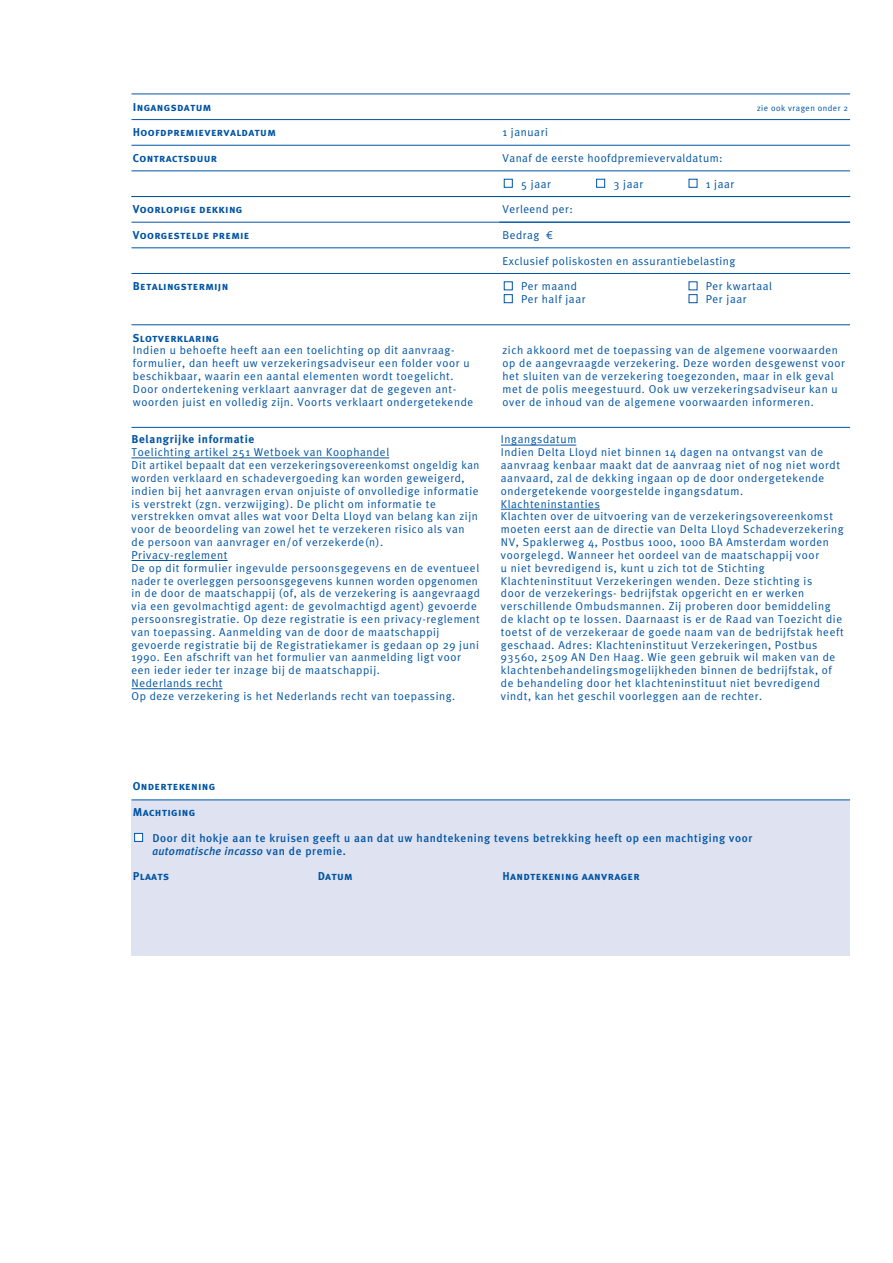
<style>
.page{position:relative;width:893px;height:1263px;background:#fff}
.page>*{position:absolute;margin:0;border:0;box-sizing:border-box;transform-origin:0 0}
.t1{font:11.4px/12.9px "Meta Plus Normal";letter-spacing:.055em;color:#0054a3}
.t2{font:11.4px "Meta Plus Bold Caps";letter-spacing:.025em;color:#0054a3}
.t3{font:500 11.4px/12.8px "Meta Plus";letter-spacing:.055em;color:#0054a3}
.t4{font:700 11.4px "Meta Plus";letter-spacing:.055em;color:#0054a3}
.t5{font:8.55px "Meta Plus Normal";letter-spacing:.055em;color:#0054a3}
.s1{font-family:"Del Meta Euro"}
.s2{font-style:italic}
</style>
<div class="page">
<div style="left:131px;top:800px;width:718px;height:156px;background:#dfe2f1"></div>
<hr style="left:131px;top:222px;width:719px;height:1px;background:#0054a3">
<hr style="left:131px;top:273px;width:719px;height:1px;background:#0054a3">
<hr style="left:131px;top:324px;width:719px;height:1px;background:#0054a3">
<hr style="left:131px;top:427px;width:719px;height:1px;background:#0054a3">
<div style="left:135px;top:833px;width:8px;height:8px;background:#fff"></div>
<div style="left:134px;top:833px;width:9px;height:9px;border:1px solid #0054a3"></div>
<div style="left:688px;top:294px;width:9px;height:9px;border:1px solid #0054a3"></div>
<div style="left:504px;top:294px;width:8px;height:9px;border:1px solid #0054a3"></div>
<div style="left:688px;top:179px;width:9px;height:9px;border:1px solid #0054a3"></div>
<div style="left:596px;top:179px;width:9px;height:9px;border:1px solid #0054a3"></div>
<div style="left:504px;top:179px;width:8px;height:9px;border:1px solid #0054a3"></div>
<hr style="left:131px;top:458px;width:258px;height:1px;background:#0054a3">
<hr style="left:131px;top:560px;width:96px;height:1px;background:#0054a3">
<hr style="left:131px;top:689px;width:91px;height:1px;background:#0054a3">
<hr style="left:501px;top:445px;width:75px;height:1px;background:#0054a3">
<hr style="left:501px;top:509px;width:99px;height:1px;background:#0054a3">
<hr style="left:131px;top:94px;width:719px;height:1px;background:#0054a3">
<hr style="left:131px;top:119px;width:719px;height:1px;background:#0054a3">
<hr style="left:131px;top:145px;width:719px;height:1px;background:#0054a3">
<hr style="left:131px;top:171px;width:719px;height:1px;background:#0054a3">
<hr style="left:131px;top:196px;width:719px;height:1px;background:#0054a3">
<hr style="left:131px;top:248px;width:719px;height:1px;background:#0054a3">
<hr style="left:131px;top:800px;width:719px;height:1px;background:#0054a3">
<p class="t2" style="left:133px;top:100px;width:80px">Ingangsdatum</p>
<p class="t5" style="left:757px;top:104px;width:92px">zie ook vragen onder 2</p>
<p class="t2" style="left:133px;top:126px;width:144px">Hoofdpremievervaldatum</p>
<p class="t1" style="left:502px;top:127px;width:47px">1 januari</p>
<p class="t2" style="left:133px;top:151px;width:86px">Contractsduur</p>
<p class="t1" style="left:502px;top:153px;width:222px">Vanaf de eerste hoofdpremievervaldatum:</p>
<p class="t1" style="left:521px;top:178px;width:31px">5 jaar</p>
<p class="t1" style="left:613px;top:178px;width:31px">3 jaar</p>
<p class="t1" style="left:705px;top:178px;width:30px">1 jaar</p>
<p class="t2" style="left:133px;top:203px;width:111px">Voorlopige dekking</p>
<p class="t1" style="left:502px;top:204px;width:72px">Verleend per:</p>
<p class="t2" style="left:133px;top:228px;width:118px">Voorgestelde premie</p>
<p class="t1" style="left:502px;top:230px;width:52px">Bedrag <span class="s1">1</span></p>
<p class="t1" style="left:502px;top:255px;width:234px">Exclusief poliskosten en assurantiebelasting</p>
<p class="t2" style="left:133px;top:280px;width:97px">Betalingstermijn</p>
<p class="t1" style="left:521px;top:281px;width:57px">Per maand</p>
<p class="t1" style="left:705px;top:281px;width:68px">Per kwartaal</p>
<p class="t1" style="left:521px;top:294px;width:66px">Per half jaar</p>
<p class="t1" style="left:705px;top:294px;width:42px">Per jaar</p>
<p class="t2" style="left:133px;top:331px;width:88px">Slotverklaring</p>
<p class="t1" style="left:133px;top:345px;width:323px">Indien u behoefte heeft aan een toelichting op dit aanvraag-</p>
<p class="t1" style="left:502px;top:345px;width:337px">zich akkoord met de toepassing van de algemene voorwaarden</p>
<p class="t1" style="left:133px;top:358px;width:338px">formulier, dan heeft uw verzekeringsadviseur een folder voor u</p>
<p class="t1" style="left:502px;top:358px;width:344px">op de aangevraagde verzekering. Deze worden desgewenst voor</p>
<p class="t1" style="left:133px;top:371px;width:322px">beschikbaar, waarin een aantal elementen wordt toegelicht.</p>
<p class="t1" style="left:502px;top:371px;width:332px">het sluiten van de verzekering toegezonden, maar in elk geval</p>
<p class="t1" style="left:133px;top:383px;width:325px">Door ondertekening verklaart aanvrager dat de gegeven ant-</p>
<p class="t1" style="left:502px;top:383px;width:337px">met de polis meegestuurd. Ook uw verzekeringsadviseur kan u</p>
<p class="t1" style="left:133px;top:396px;width:342px">woorden juist en volledig zijn. Voorts verklaart ondergetekende</p>
<p class="t1" style="left:502px;top:396px;width:313px">over de inhoud van de algemene voorwaarden informeren.</p>
<p class="t4" style="left:131px;top:435px;width:124px">Belangrijke informatie</p>
<p class="t1" style="left:131px;top:447px;width:350px">Toelichting artikel 251 Wetboek van Koophandel<br>Dit artikel bepaalt dat een verzekeringsovereenkomst ongeldig kan worden verklaard en schadevergoeding kan worden geweigerd, indien bij het aanvragen ervan onjuiste of onvolledige informatie is verstrekt (zgn. verzwijging). De plicht om informatie te verstrekken omvat alles wat voor Delta Lloyd van belang kan zijn voor de beoordeling van zowel het te verzekeren risico als van de persoon van aanvrager en/of verzekerde(n).<br>Privacy-reglement<br>De op dit formulier ingevulde persoonsgegevens en de eventueel nader te overleggen persoonsgegevens kunnen worden opgenomen in de door de maatschappij (of, als de verzekering is aangevraagd via een gevolmachtigd agent: de gevolmachtigd agent) gevoerde persoonsregistratie. Op deze registratie is een privacy-reglement van toepassing. Aanmelding van de door de maatschappij gevoerde registratie bij de Registratiekamer is gedaan op 29 juni 1990. Een afschrift van het formulier van aanmelding ligt voor een ieder ieder ter inzage bij de maatschappij.<br>Nederlands recht<br>Op deze verzekering is het Nederlands recht van toepassing.</p>
<p class="t1" style="left:501px;top:434px;width:344px">Ingangsdatum<br>Indien Delta Lloyd niet binnen 14 dagen na ontvangst van de aanvraag kenbaar maakt dat de aanvraag niet of nog niet wordt aanvaard, zal de dekking ingaan op de door ondergetekende ondergetekende voorgestelde ingangsdatum.<br>Klachteninstanties<br>Klachten over de uitvoering van de verzekeringsovereenkomst moeten eerst aan de directie van Delta Lloyd Schadeverzekering NV, Spaklerweg 4, Postbus 1000, 1000 BA Amsterdam worden voorgelegd. Wanneer het oordeel van de maatschappij voor<br>u niet bevredigend is, kunt u zich tot de Stichting Klachteninstituut Verzekeringen wenden. Deze stichting is<br>door de verzekerings- bedrijfstak opgericht en er werken verschillende Ombudsmannen. Zij proberen door bemiddeling de klacht op te lossen. Daarnaast is er de Raad van Toezicht die toetst of de verzekeraar de goede naam van de bedrijfstak heeft geschaad. Adres: Klachteninstituut Verzekeringen, Postbus 93560, 2509 AN Den Haag. Wie geen gebruik wil maken van de klachtenbehandelingsmogelijkheden binnen de bedrijfstak, of de behandeling door het klachteninstituut niet bevredigend vindt, kan het geschil voorleggen aan de rechter.</p>
<p class="t2" style="left:133px;top:780px;width:84px">Ondertekening</p>
<p class="t2" style="left:133px;top:805px;width:64px">Machtiging</p>
<p class="t3" style="left:152px;top:833px;width:601px">Door dit hokje aan te kruisen geeft u aan dat uw handtekening tevens betrekking heeft op een machtiging voor <span class="s2">automatische incasso</span> van de premie.</p>
<p class="t2" style="left:133px;top:870px;width:38px">Plaats</p>
<p class="t2" style="left:318px;top:870px;width:37px">Datum</p>
<p class="t2" style="left:502px;top:870px;width:139px">Handtekening aanvrager</p>
</div>
